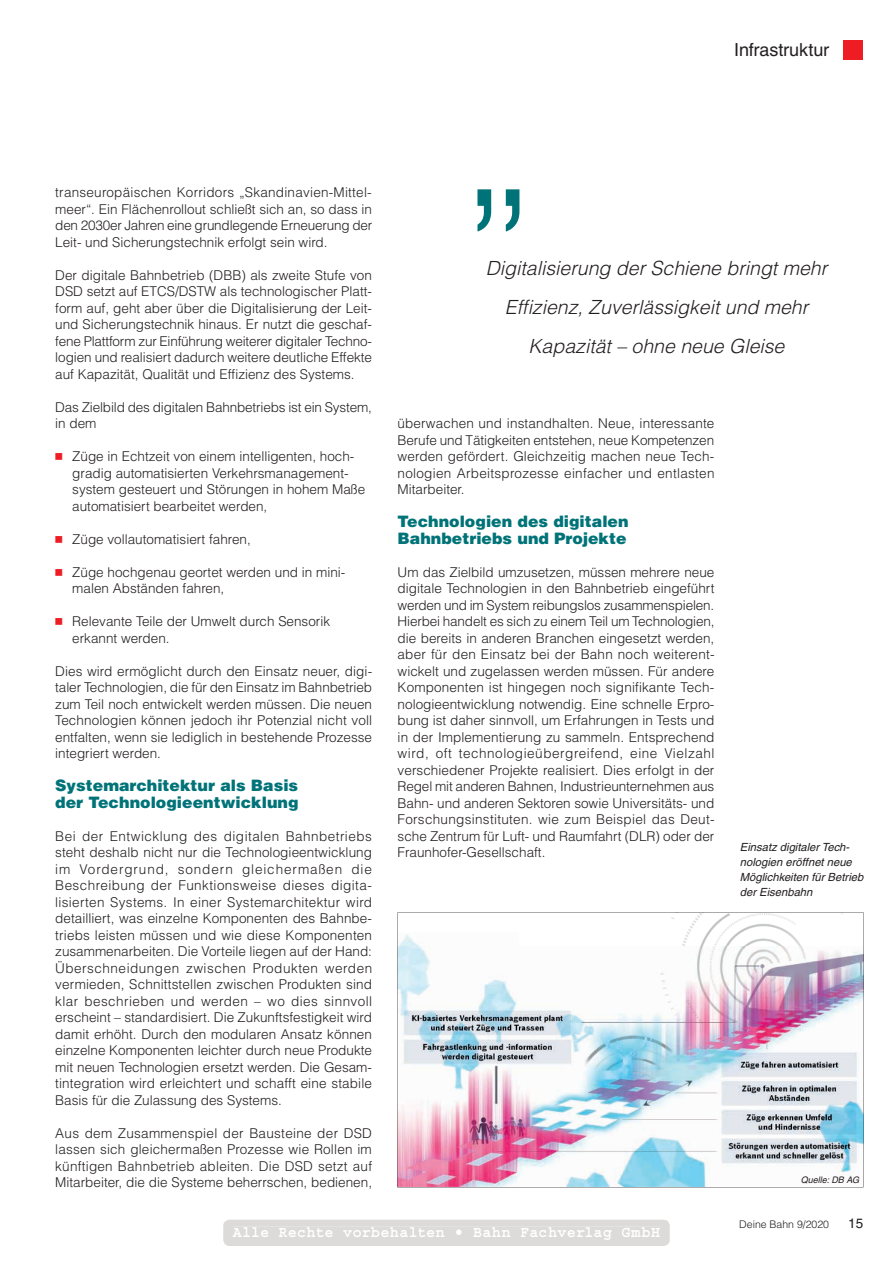
<style>
.page{position:relative;width:893px;height:1263px;background:#fff}
.page>*{position:absolute;margin:0;border:0;box-sizing:border-box;transform-origin:0 0}
.t1{font:300 187.5px "Helvetica LT";color:#007378}
.t2{font:italic 300 19.5px/39px "Helvetica LT";color:#231f20;text-align:center}
.t3{font:18px "Helvetica LT";letter-spacing:-.005em;color:#231f20}
.t4{font:900 15.75px/16.5px "Helvetica LT";color:#007378}
.t5{font:700 15.75px "Courier";letter-spacing:.025em;color:#fff;scale:.95 1}
.t6{font:300 13.5px/16.5px "Helvetica LT";color:#231f20;text-align:justify}
.t7{font:13.5px "Helvetica LT";color:#231f20}
.t8{font:italic 11.25px/15px "Helvetica LT";color:#231f20}
.t9{font:300 10.5px "Helvetica LT";color:#231f20}
.t10{font:italic 9px "Helvetica LT";color:#231f20}
</style>
<div class="page">
<div style="left:844px;top:40px;width:19px;height:19px;background:#ee1d23"></div>
<img style="left:398px;top:912px;width:465px;height:275px">
<div style="left:223px;top:1220px;width:447px;height:26px;background:#dcdbda"></div>
<div style="left:233px;top:1227px;width:427px;height:12px;background:#dcdbda"></div>
<h3 class="t3" style="left:734px;top:40px;width:97px">Infrastruktur</h3>
<p class="t6" style="left:55px;top:184px;width:318px">transeuropäischen Korridors „Skandinavien-Mittel&shy;meer“. Ein Flächenrollout schließt sich an, so dass in den 2030er Jahren eine grundlegende Erneuerung der Leit- und Sicherungstechnik erfolgt sein wird.</p>
<p class="t6" style="left:55px;top:267px;width:318px">Der digitale Bahnbetrieb (DBB) als zweite Stufe von DSD setzt auf ETCS/DSTW als technologischer Platt&shy;form auf, geht aber über die Digitalisierung der Leit&shy;und Sicherungstechnik hinaus. Er nutzt die geschaf&shy;fene Plattform zur Einführung weiterer digitaler Techno&shy;logien und realisiert dadurch weitere deutliche Effekte auf Kapazität, Qualität und Effizienz des Systems.</p>
<p class="t6" style="left:55px;top:399px;width:318px">Das Zielbild des digitalen Bahnbetriebs ist ein System, in dem</p>
<p class="t6" style="left:72px;top:448px;width:294px;text-align:left">Züge in Echtzeit von einem intelligenten, hoch&shy;gradig automatisierten Verkehrsmanagement&shy;system gesteuert und Störungen in hohem Maße automatisiert bearbeitet werden,</p>
<p class="t6" style="left:72px;top:531px;width:180px">Züge vollautomatisiert fahren,</p>
<p class="t6" style="left:72px;top:564px;width:275px">Züge hochgenau geortet werden und in mini&shy;malen Abständen fahren,</p>
<p class="t6" style="left:72px;top:613px;width:259px">Relevante Teile der Umwelt durch Sensorik erkannt werden.</p>
<p class="t6" style="left:55px;top:663px;width:318px">Dies wird ermöglicht durch den Einsatz neuer, digi&shy;taler Technologien, die für den Einsatz im Bahnbetrieb zum Teil noch entwickelt werden müssen. Die neuen Technologien können jedoch ihr Potenzial nicht voll entfalten, wenn sie lediglich in bestehende Prozesse integriert werden.</p>
<p class="t4" style="left:55px;top:777px;width:245px">Systemarchitektur als Basis der Technologieentwicklung</p>
<p class="t6" style="left:55px;top:828px;width:318px">Bei der Entwicklung des digitalen Bahnbetriebs steht deshalb nicht nur die Technologieentwicklung im Vordergrund, sondern gleichermaßen die Beschreibung der Funktionsweise dieses digita&shy;lisierten Systems. In einer Systemarchitektur wird detailliert, was einzelne Komponenten des Bahnbe&shy;triebs leisten müssen und wie diese Komponenten zusammenarbeiten. Die Vorteile liegen auf der Hand:<br>Überschneidungen zwischen Produkten werden vermieden, Schnittstellen zwischen Produkten sind klar beschrieben und werden – wo dies sinnvoll erscheint – standardisiert. Die Zukunftsfestigkeit wird damit erhöht. Durch den modularen Ansatz können einzelne Komponenten leichter durch neue Produkte mit neuen Technologien ersetzt werden. Die Gesam&shy;tintegration wird erleichtert und schafft eine stabile Basis für die Zulassung des Systems.</p>
<p class="t6" style="left:55px;top:1125px;width:318px">Aus dem Zusammenspiel der Bausteine der DSD lassen sich gleichermaßen Prozesse wie Rollen im künftigen Bahnbetrieb ableiten. Die DSD setzt auf Mitarbeiter, die die Systeme beherrschen, bedienen,</p>
<h1 class="t1" style="left:463px;top:22px;width:74px">„</h1>
<h2 class="t2" style="left:486px;top:248px;width:343px">Digitalisierung der Schiene bringt mehr<br>Effizienz, Zuverlässigkeit und mehr<br>Kapazität – ohne neue Gleise</h2>
<p class="t6" style="left:398px;top:415px;width:318px">überwachen und instandhalten. Neue, interessante Berufe und Tätigkeiten entstehen, neue Kompetenzen werden gefördert. Gleichzeitig machen neue Tech&shy;nologien Arbeitsprozesse einfacher und entlasten Mitarbeiter.</p>
<p class="t4" style="left:398px;top:513px;width:233px">Technologien des digitalen<br>Bahn betriebs und Projekte</p>
<p class="t6" style="left:398px;top:564px;width:318px">Um das Zielbild umzusetzen, müssen mehrere neue digitale Technologien in den Bahnbetrieb eingeführt werden und im System reibungslos zusammenspielen.<br>Hierbei handelt es sich zu einem Teil um Technologien, die bereits in anderen Branchen eingesetzt werden, aber für den Einsatz bei der Bahn noch weiterent&shy;wickelt und zugelassen werden müssen. Für andere Komponenten ist hingegen noch signifikante Tech&shy;nologieentwicklung notwendig. Eine schnelle Erpro&shy;bung ist daher sinnvoll, um Erfahrungen in Tests und in der Implementierung zu sammeln. Entsprechend wird, oft technologieübergreifend, eine Vielzahl verschiedener Projekte realisiert. Dies erfolgt in der Regel mit anderen Bahnen, Industrieunternehmen aus Bahn- und anderen Sektoren sowie Universitäts- und Forschungsinstituten. wie zum Beispiel das Deut&shy;sche Zentrum für Luft- und Raumfahrt (DLR) oder der Fraunhofer-Gesellschaft.</p>
<p class="t8" style="left:740px;top:839px;width:125px">Einsatz digitaler Tech&shy;nologien eröffnet neue<br>Möglichkeiten für Betrieb der Eisenbahn</p>
<p class="t10" style="left:801px;top:1175px;width:60px">Quelle: DB AG</p>
<p class="t5" style="left:233px;top:1224px;width:451px">Alle Rechte vorbehalten • Bahn Fachverlag GmbH</p>
<p class="t9" style="left:739px;top:1217px;width:91px">Deine Bahn 9/2020</p>
<p class="t7" style="left:848px;top:1215px;width:17px">15</p>
</div>
